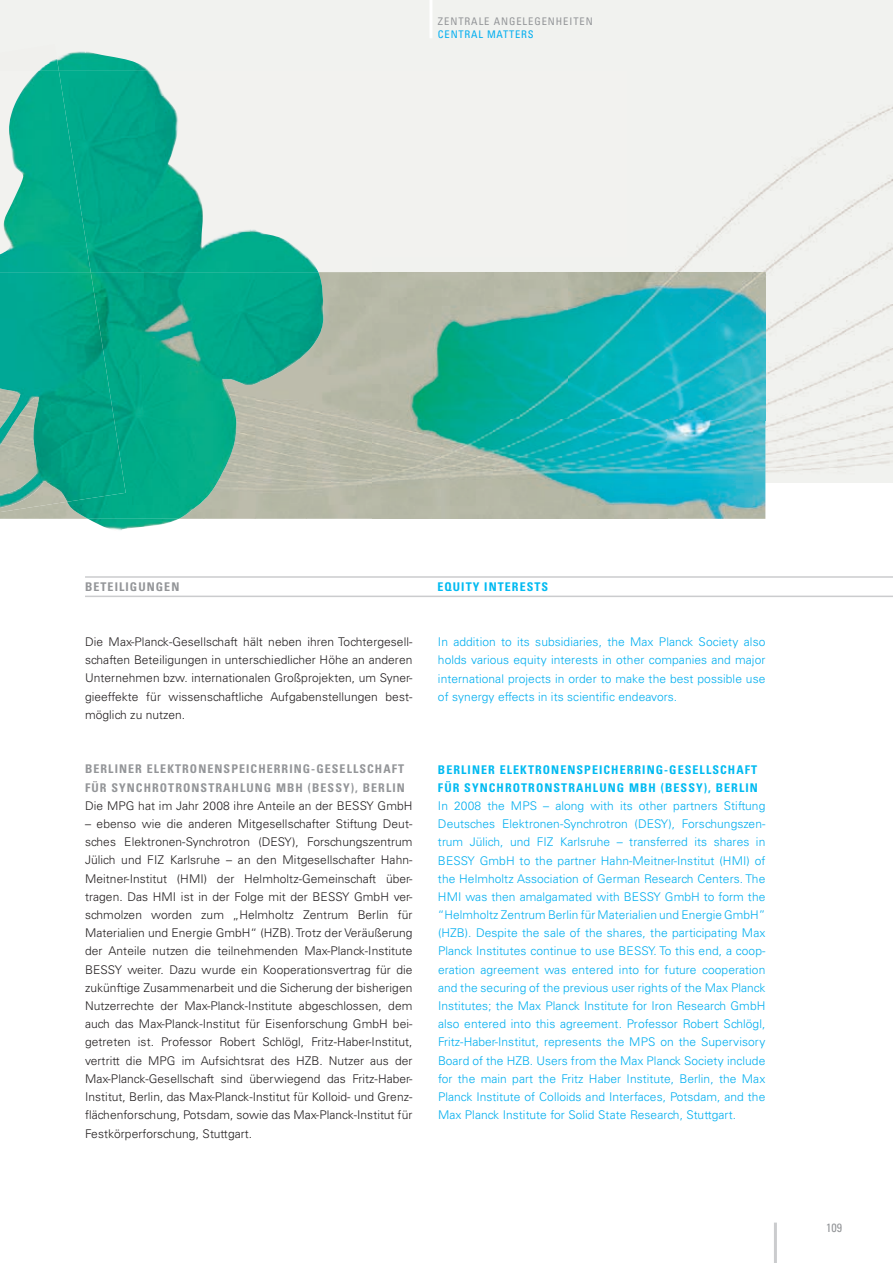
<style>
.page{position:relative;width:893px;height:1263px;background:#fff}
.page>*{position:absolute;margin:0;border:0;box-sizing:border-box;transform-origin:0 0}
.t1{font:300 12px/18.1px "Univers LT";letter-spacing:.005em;color:#231f20;text-align:justify}
.t2{font:300 12px/18.1px "Univers LT";letter-spacing:.005em;color:#00aeef;text-align:justify}
.t3{font:700 condensed 12px/18.1px "Univers LT";letter-spacing:.09em;color:#00baf1}
.t4{font:700 condensed 12px/18.1px "Univers LT";letter-spacing:.09em;color:#939598}
.t5{font:condensed 12px "Univers LT";color:#939598}
.t6{font:condensed 10.5px "Univers LT";letter-spacing:.09em;color:#939598}
.t7{font:condensed 10.5px "Univers LT";letter-spacing:.075em;color:#00aeef}
</style>
<div class="page">
<div style="left:0;top:0;width:893px;height:482px;background:#f1f2ef"></div>
<hr style="left:429px;top:0;width:3px;height:38px;background:#fff">
<hr style="left:774px;top:1222px;width:3px;height:41px;background:#cbccce">
<hr style="left:85px;top:576px;width:808px;height:2px;background:#cbccce">
<hr style="left:85px;top:596px;width:808px;height:1px;background:#cbccce">
<img style="left:691px;top:106px;width:202px;height:170px">
<img style="left:765px;top:276px;width:128px;height:206px">
<img style="left:675px;top:257px;width:90px;height:15px">
<img style="left:373px;top:272px;width:392px;height:247px">
<img style="left:0;top:508px;width:67px;height:4px">
<img style="left:59px;top:52px;width:90px;height:19px">
<img style="left:38px;top:58px;width:21px;height:13px">
<img style="left:88px;top:519px;width:90px;height:12px">
<img style="left:91px;top:71px;width:227px;height:201px">
<img style="left:67px;top:272px;width:256px;height:247px">
<img style="left:0;top:71px;width:91px;height:201px">
<img style="left:0;top:272px;width:126px;height:236px">
<p class="t6" style="left:438px;top:15px;width:156px">ZENTRALE ANGELEGENHEITEN</p>
<p class="t7" style="left:438px;top:28px;width:97px">CENTRAL MATTERS</p>
<p class="t4" style="left:85px;top:578px;width:96px">BETEILIGUNGEN</p>
<p class="t3" style="left:437px;top:578px;width:112px">EQUITY INTERESTS</p>
<p class="t1" style="left:85px;top:633px;width:329px">Die Max-Planck-Gesellschaft hält neben ihren Tochtergesell&shy;schaften Beteiligungen in unterschiedlicher Höhe an anderen Unternehmen bzw. internationalen Großprojekten, um Syner&shy;gieeffekte für wissenschaftliche Aufgabenstellungen best&shy;möglich zu nutzen.</p>
<p class="t4" style="left:85px;top:760px;width:321px">BERLINER ELEKTRONENSPEICHERRING-GESELLSCHAFT<br>FÜR SYNCHROTRONSTRAHLUNG MBH (BESSY), BERLIN</p>
<p class="t1" style="left:85px;top:796px;width:329px">Die MPG hat im Jahr 2008 ihre Anteile an der BESSY GmbH</p>
<p class="t1" style="left:85px;top:815px;width:329px">– ebenso wie die anderen Mitgesellschafter Stiftung Deut&shy;sches Elektronen-Synchrotron (DESY), Forschungszentrum Jülich und FIZ Karlsruhe – an den Mitgesellschafter Hahn-Meitner-Institut (HMI) der Helmholtz-Gemeinschaft über&shy;tragen. Das HMI ist in der Folge mit der BESSY GmbH ver&shy;schmolzen worden zum „Helmholtz Zentrum Berlin für Materialien und Energie GmbH“ (HZB). Trotz der Veräußerung der Anteile nutzen die teilnehmenden Max-Planck-Institute BESSY weiter. Dazu wurde ein Kooperationsvertrag für die zukünftige Zusammenarbeit und die Sicherung der bisherigen Nutzerrechte der Max-Planck-Institute abgeschlossen, dem auch das Max-Planck-Institut für Eisenforschung GmbH bei&shy;getreten ist. Professor Robert Schlögl, Fritz-Haber-Institut, vertritt die MPG im Aufsichtsrat des HZB. Nutzer aus der Max-Planck-Gesellschaft sind überwiegend das Fritz-Haber-Institut, Berlin, das Max-Planck-Institut für Kolloid- und Grenz&shy;flächenforschung, Potsdam, sowie das Max-Planck-Institut für Festkörperforschung, Stuttgart.</p>
<p class="t2" style="left:438px;top:633px;width:329px">In addition to its subsidiaries, the Max Planck Society also holds various equity interests in other companies and major international projects in order to make the best possible use of synergy effects in its scientific endeavors.</p>
<p class="t3" style="left:438px;top:760px;width:321px">BERLINER ELEKTRONENSPEICHERRING-GESELLSCHAFT<br>FÜR SYNCHROTRONSTRAHLUNG MBH (BESSY), BERLIN</p>
<p class="t2" style="left:438px;top:797px;width:329px">In 2008 the MPS – along with its other partners Stiftung Deutsches Elektronen-Synchrotron (DESY), Forschungszen&shy;trum Jülich, und FIZ Karlsruhe – transferred its shares in BESSY GmbH to the partner Hahn-Meitner-Institut (HMI) of the Helmholtz Association of German Research Centers. The HMI was then amalgamated with BESSY GmbH to form the “Helmholtz Zentrum Berlin für Materialien und Energie GmbH” (HZB). Despite the sale of the shares, the participating Max Planck Institutes continue to use BESSY. To this end, a coop&shy;eration agreement was entered into for future cooperation and the securing of the previous user rights of the Max Planck Institutes; the Max Planck Institute for Iron Research GmbH also entered into this agreement. Professor Robert Schlögl, Fritz-Haber-Institut, represents the MPS on the Supervisory Board of the HZB. Users from the Max Planck Society include for the main part the Fritz Haber Institute, Berlin, the Max Planck Institute of Colloids and Interfaces, Potsdam, and the Max Planck Institute for Solid State Research, Stuttgart.</p>
<p class="t5" style="left:826px;top:1220px;width:17px">109</p>
</div>
